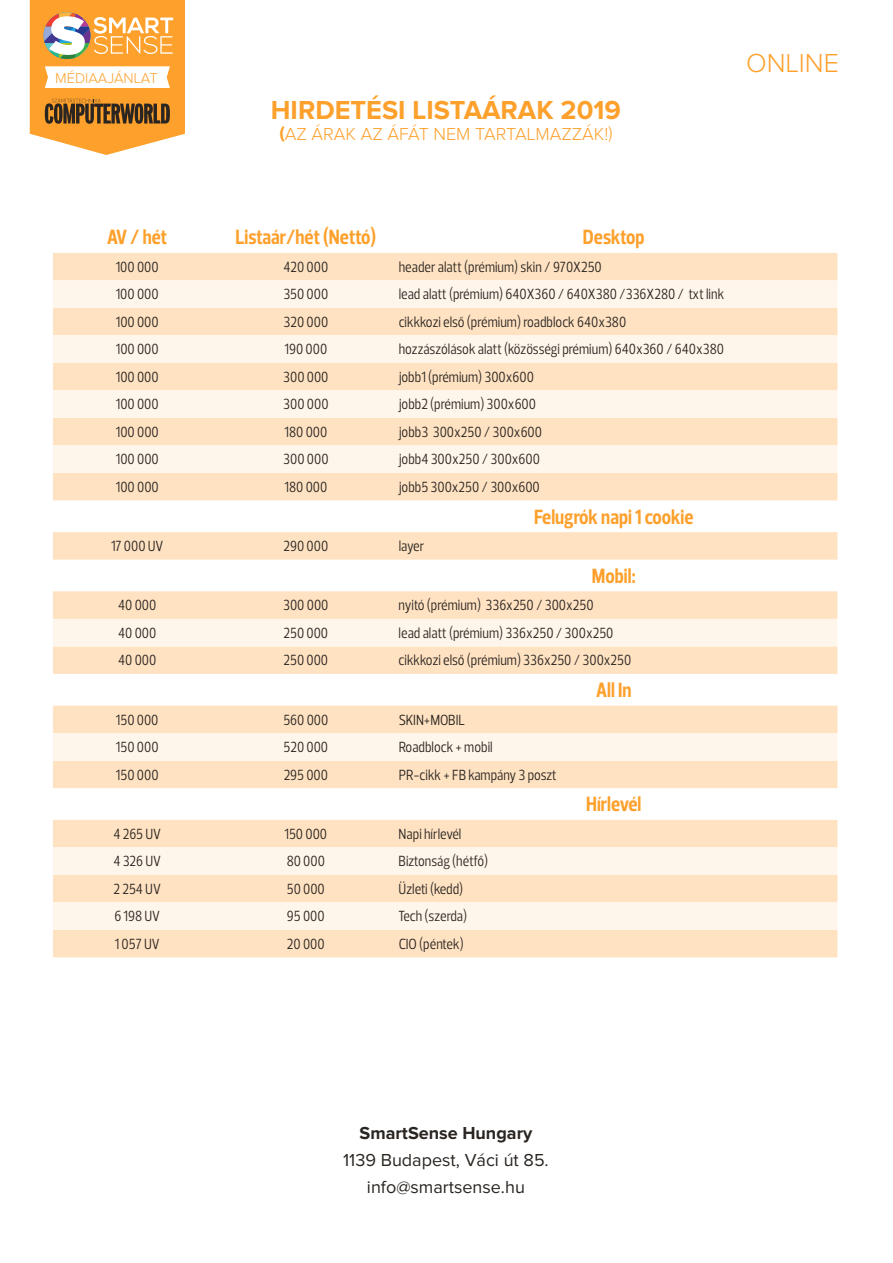
<style>
.page{position:relative;width:893px;height:1263px;background:#fff}
.page>*{position:absolute;margin:0;border:0;box-sizing:border-box;transform-origin:0 0}
.t1{font:700 27px "Proxima Nova";color:#fda02c}
.t2{font:300 27px "Proxima Nova";color:#fda02c}
.t3{font:700 condensed 21px "Prelo";color:#fda02c}
.t4{font:18px/27px "Proxima Nova";color:#2a2521;text-align:center}
.t5{font:300 18px "Proxima Nova";color:#fda02c}
.t6{font:700 18px "Proxima Nova";color:#2a2521}
.t7{font:condensed 15px "Prelo";color:#2a2521}
.t8{font:300 14.7px "Proxima Nova";color:#fda02c}
.s1{font-weight:700}
</style>
<div class="page">
<svg style="left:30px;top:0;width:155px;height:155px"></svg>
<div style="left:53px;top:253px;width:784px;height:704px;background:#ffe2c2"></div>
<svg style="left:53px;top:280px;width:784px;height:650px"></svg>
<p class="t8" style="left:55px;top:71px;width:104px">MÉDIAAJÁNLAT</p>
<h1 class="t1" style="left:271px;top:98px;width:352px">HIRDETÉSI LISTAÁRAK 2019</h1>
<p class="t5" style="left:279px;top:126px;width:335px"><span class="s1">(</span>AZ ÁRAK AZ ÁFÁT NEM TARTALMAZZÁK!)</p>
<h1 class="t2" style="left:746px;top:50px;width:94px">ONLINE</h1>
<h2 class="t3" style="left:107px;top:224px;width:62px">AV / hét</h2>
<h2 class="t3" style="left:235px;top:224px;width:142px">Listaár/hét (Nettó)</h2>
<h2 class="t3" style="left:583px;top:224px;width:63px">Desktop</h2>
<p class="t7" style="left:116px;top:258px;width:44px">100 000</p>
<p class="t7" style="left:283px;top:258px;width:46px">420 000</p>
<p class="t7" style="left:399px;top:258px;width:205px">header alatt (prémium) skin / 970X250</p>
<p class="t7" style="left:116px;top:285px;width:44px">100 000</p>
<p class="t7" style="left:283px;top:285px;width:46px">350 000</p>
<p class="t7" style="left:399px;top:285px;width:327px">lead alatt (prémium) 640X360 / 640X380 /336X280 / txt link</p>
<p class="t7" style="left:116px;top:313px;width:44px">100 000</p>
<p class="t7" style="left:284px;top:313px;width:46px">320 000</p>
<p class="t7" style="left:399px;top:313px;width:229px">cikkkozi első (prémium) roadblock 640x380</p>
<p class="t7" style="left:116px;top:340px;width:44px">100 000</p>
<p class="t7" style="left:285px;top:340px;width:44px">190 000</p>
<p class="t7" style="left:399px;top:340px;width:327px">hozzászólások alatt (közösségi prémium) 640x360 / 640x380</p>
<p class="t7" style="left:116px;top:368px;width:44px">100 000</p>
<p class="t7" style="left:283px;top:368px;width:47px">300 000</p>
<p class="t7" style="left:399px;top:368px;width:137px">jobb1 (prémium) 300x600</p>
<p class="t7" style="left:116px;top:395px;width:44px">100 000</p>
<p class="t7" style="left:283px;top:395px;width:47px">300 000</p>
<p class="t7" style="left:399px;top:395px;width:139px">jobb2 (prémium) 300x600</p>
<p class="t7" style="left:116px;top:423px;width:44px">100 000</p>
<p class="t7" style="left:284px;top:423px;width:44px">180 000</p>
<p class="t7" style="left:399px;top:423px;width:145px">jobb3 300x250 / 300x600</p>
<p class="t7" style="left:116px;top:450px;width:44px">100 000</p>
<p class="t7" style="left:283px;top:450px;width:47px">300 000</p>
<p class="t7" style="left:399px;top:450px;width:143px">jobb4 300x250 / 300x600</p>
<p class="t7" style="left:116px;top:478px;width:44px">100 000</p>
<p class="t7" style="left:284px;top:478px;width:44px">180 000</p>
<p class="t7" style="left:399px;top:478px;width:143px">jobb5 300x250 / 300x600</p>
<h2 class="t3" style="left:534px;top:504px;width:161px">Felugrók napi 1 cookie</h2>
<p class="t7" style="left:111px;top:537px;width:54px">17 000 UV</p>
<p class="t7" style="left:283px;top:537px;width:46px">290 000</p>
<p class="t7" style="left:399px;top:537px;width:27px">layer</p>
<h2 class="t3" style="left:592px;top:563px;width:45px">Mobil:</h2>
<p class="t7" style="left:118px;top:596px;width:40px">40 000</p>
<p class="t7" style="left:283px;top:596px;width:47px">300 000</p>
<p class="t7" style="left:399px;top:596px;width:196px">nyitó (prémium) 336x250 / 300x250</p>
<p class="t7" style="left:118px;top:624px;width:40px">40 000</p>
<p class="t7" style="left:283px;top:624px;width:46px">250 000</p>
<p class="t7" style="left:399px;top:624px;width:216px">lead alatt (prémium) 336x250 / 300x250</p>
<p class="t7" style="left:118px;top:651px;width:40px">40 000</p>
<p class="t7" style="left:283px;top:651px;width:46px">250 000</p>
<p class="t7" style="left:399px;top:651px;width:234px">cikkkozi első (prémium) 336x250 / 300x250</p>
<h2 class="t3" style="left:596px;top:677px;width:37px">All In</h2>
<p class="t7" style="left:116px;top:710px;width:44px">150 000</p>
<p class="t7" style="left:283px;top:710px;width:47px">560 000</p>
<p class="t7" style="left:399px;top:710px;width:68px">SKIN+MOBIL</p>
<p class="t7" style="left:116px;top:738px;width:44px">150 000</p>
<p class="t7" style="left:283px;top:738px;width:46px">520 000</p>
<p class="t7" style="left:399px;top:738px;width:96px">Roadblock + mobil</p>
<p class="t7" style="left:116px;top:765px;width:44px">150 000</p>
<p class="t7" style="left:284px;top:765px;width:46px">295 000</p>
<p class="t7" style="left:399px;top:765px;width:160px">PR-cikk + FB kampány 3 poszt</p>
<h2 class="t3" style="left:586px;top:791px;width:57px">Hírlevél</h2>
<p class="t7" style="left:113px;top:825px;width:49px">4 265 UV</p>
<p class="t7" style="left:285px;top:825px;width:44px">150 000</p>
<p class="t7" style="left:399px;top:825px;width:64px">Napi hírlevél</p>
<p class="t7" style="left:113px;top:852px;width:49px">4 326 UV</p>
<p class="t7" style="left:287px;top:852px;width:40px">80 000</p>
<p class="t7" style="left:399px;top:852px;width:91px">Biztonság (hétfő)</p>
<p class="t7" style="left:114px;top:880px;width:49px">2 254 UV</p>
<p class="t7" style="left:287px;top:880px;width:40px">50 000</p>
<p class="t7" style="left:399px;top:880px;width:66px">Üzleti (kedd)</p>
<p class="t7" style="left:114px;top:907px;width:47px">6 198 UV</p>
<p class="t7" style="left:287px;top:907px;width:39px">95 000</p>
<p class="t7" style="left:399px;top:907px;width:70px">Tech (szerda)</p>
<p class="t7" style="left:115px;top:935px;width:46px">1 057 UV</p>
<p class="t7" style="left:287px;top:935px;width:39px">20 000</p>
<p class="t7" style="left:399px;top:935px;width:67px">CIO (péntek)</p>
<p class="t6" style="left:360px;top:1125px;width:174px">SmartSense Hungary</p>
<p class="t4" style="left:343px;top:1147px;width:207px">1139 Budapest, Váci út 85. info@smartsense.hu</p>
</div>
